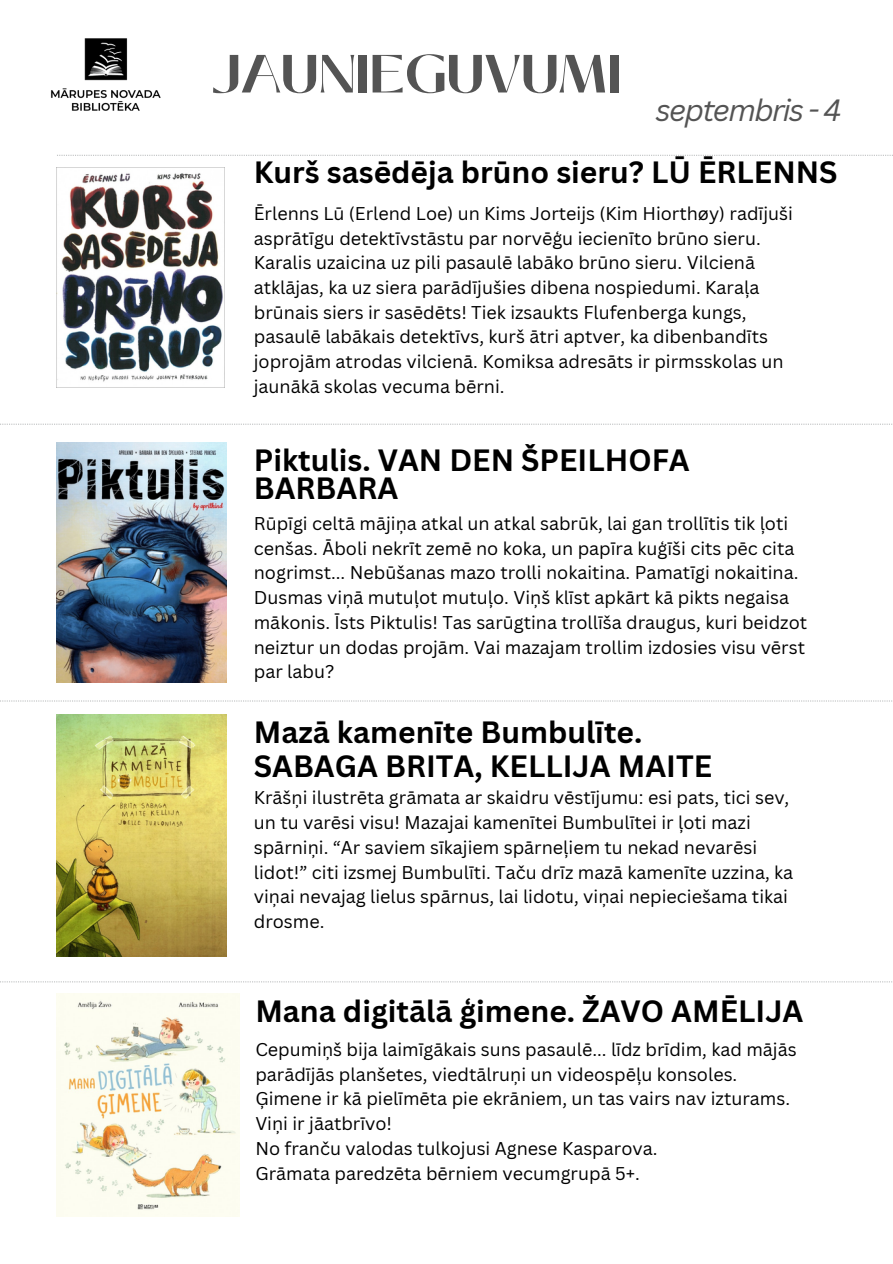
<style>
.page{position:relative;width:893px;height:1264px;background:#fff}
.page>*{position:absolute;margin:0;border:0;box-sizing:border-box;transform-origin:0 0}
.t1{font:700 53.55px "Black Mango";color:#545454}
.t2{font:700 30px/28px "Canva Sans";color:#000}
.t3{font:italic 30px "Canva Sans";letter-spacing:-.055em;color:#545454}
.t4{font:18px/24.8px "Canva Sans";color:#000}
</style>
<div class="page">
<svg style="left:57px;top:155px;width:834px;height:1px"></svg>
<svg style="left:0;top:700px;width:892px;height:1px"></svg>
<svg style="left:0;top:981px;width:892px;height:1px"></svg>
<svg style="left:0;top:423px;width:892px;height:2px"></svg>
<img style="left:50px;top:38px;width:111px;height:73px">
<img style="left:57px;top:167px;width:167px;height:215px">
<img style="left:57px;top:442px;width:170px;height:240px">
<img style="left:57px;top:714px;width:170px;height:242px">
<img style="left:57px;top:993px;width:182px;height:223px">
<p class="t1" style="left:211px;top:34px;width:411px">JAUNIEGUVUMI</p>
<p class="t3" style="left:655px;top:89px;width:187px">septembris - 4</p>
<p class="t2" style="left:254px;top:158px;width:585px">Kurš sasēdēja brūno sieru? LŪ ĒRLENNS</p>
<p class="t4" style="left:254px;top:200px;width:540px">Ērlenns Lū (Erlend Loe) un Kims Jorteijs (Kim Hiorthøy) radījuši asprātīgu detektīvstāstu par norvēģu iecienīto brūno sieru.<br>Karalis uzaicina uz pili pasaulē labāko brūno sieru. Vilcienā atklājas, ka uz siera parādījušies dibena nospiedumi. Karaļa brūnais siers ir sasēdēts! Tiek izsaukts Flufenberga kungs, pasaulē labākais detektīvs, kurš ātri aptver, ka dibenbandīts joprojām atrodas vilcienā. Komiksa adresāts ir pirmsskolas un jaunākā skolas vecuma bērni.</p>
<p class="t2" style="left:254px;top:445px;width:437px">Piktulis. VAN DEN ŠPEILHOFA<br>BARBARA</p>
<p class="t4" style="left:254px;top:510px;width:555px">Rūpīgi celtā mājiņa atkal un atkal sabrūk, lai gan trollītis tik ļoti cenšas. Āboli nekrīt zemē no koka, un papīra kuģīši cits pēc cita nogrimst... Nebūšanas mazo trolli nokaitina. Pamatīgi nokaitina.<br>Dusmas viņā mutuļot mutuļo. Viņš klīst apkārt kā pikts negaisa mākonis. Īsts Piktulis! Tas sarūgtina trollīša draugus, kuri beidzot neiztur un dodas projām. Vai mazajam trollim izdosies visu vērst par labu?</p>
<p class="t2" style="left:254px;top:717px;width:390px">Mazā kamenīte Bumbulīte.</p>
<p class="t2" style="left:254px;top:751px;width:460px">SABAGA BRITA, KELLIJA MAITE</p>
<p class="t4" style="left:254px;top:785px;width:541px">Krāšņi ilustrēta grāmata ar skaidru vēstījumu: esi pats, tici sev, un tu varēsi visu! Mazajai kamenītei Bumbulītei ir ļoti mazi spārniņi. “Ar saviem sīkajiem spārneļiem tu nekad nevarēsi lidot!” citi izsmej Bumbulīti. Taču drīz mazā kamenīte uzzina, ka viņai nevajag lielus spārnus, lai lidotu, viņai nepieciešama tikai drosme.</p>
<p class="t2" style="left:255px;top:996px;width:549px">Mana digitālā ģimene. ŽAVO AMĒLIJA</p>
<p class="t4" style="left:255px;top:1036px;width:543px">Cepumiņš bija laimīgākais suns pasaulē... līdz brīdim, kad mājās parādījās planšetes, viedtālruņi un videospēļu konsoles.</p>
<p class="t4" style="left:255px;top:1086px;width:536px">Ģimene ir kā pielīmēta pie ekrāniem, un tas vairs nav izturams.<br>Viņi ir jāatbrīvo!</p>
<p class="t4" style="left:255px;top:1135px;width:403px">No franču valodas tulkojusi Agnese Kasparova.</p>
<p class="t4" style="left:255px;top:1160px;width:386px">Grāmata paredzēta bērniem vecumgrupā 5+.</p>
</div>
